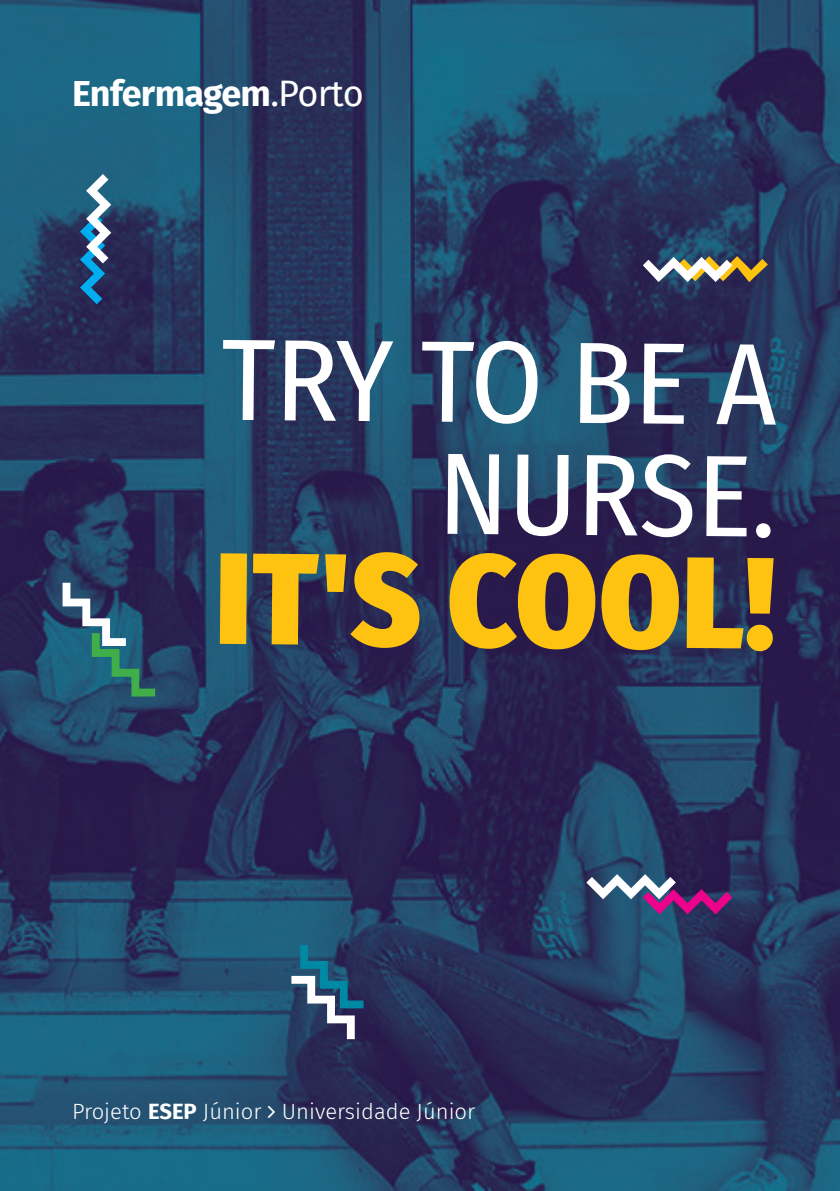
<style>
.page{position:relative;width:840px;height:1191px;background:#fff}
.page>*{position:absolute;margin:0;border:0;box-sizing:border-box;transform-origin:0 0}
.titulo_pag{font:900 130px "Fira Sans Condensed";color:#fec210}
.titulo_pag-2{font:116px/113.4px "Fira Sans Condensed";color:#fff;text-align:right}
.t1{font:700 36px "Fira Sans";letter-spacing:-.02em;color:#fff}
.UCP{font:300 22px "Fira Sans";color:#fff}
.s1{font-weight:400}
.s2{font-weight:700}
</style>
<div class="page">
<img style="left:0;top:0;width:839px;height:1190px">
<svg style="left:63px;top:583px;width:92px;height:113px"></svg>
<svg style="left:291px;top:945px;width:72px;height:94px"></svg>
<svg style="left:642px;top:256px;width:125px;height:26px"></svg>
<svg style="left:80px;top:174px;width:31px;height:130px"></svg>
<svg style="left:586px;top:874px;width:145px;height:40px"></svg>
<svg style="left:268px;top:1106px;width:7px;height:12px"></svg>
<p class="t1" style="left:72px;top:63px;width:293px">Enfermagem<span class="s1">.Porto</span></p>
<p class="titulo_pag-2" style="left:221px;top:321px;width:558px">TRY TO BE A<br>NURSE.</p>
<p class="titulo_pag" style="left:215px;top:485px;width:562px">IT'S COOL!</p>
<p class="UCP" style="left:72px;top:1096px;width:404px">Projeto <span class="s2">ESEP</span> Júnior Universidade Júnior</p>
</div>
